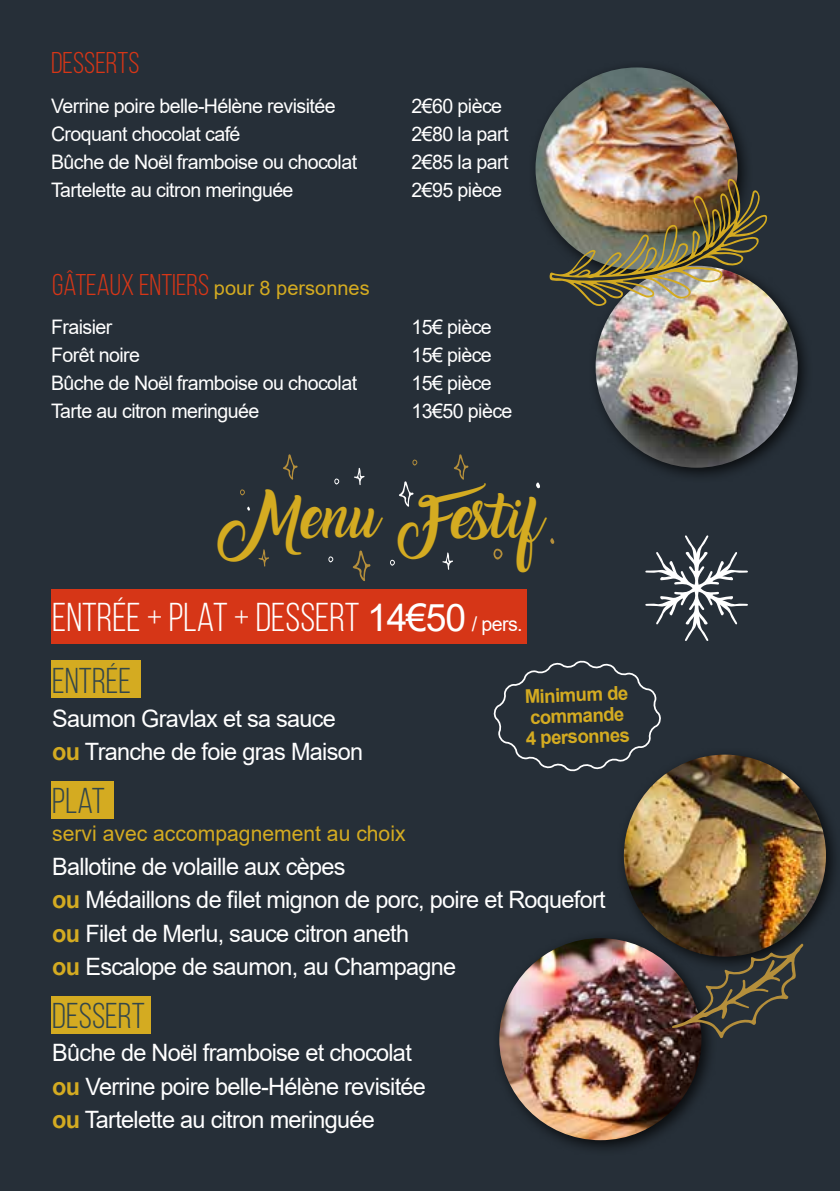
<style>
.page{position:relative;width:840px;height:1191px;background:#fff}
.page>*{position:absolute;margin:0;border:0;box-sizing:border-box;transform-origin:0 0}
.t1{font:40.2px "Bebas Neue";color:#fff}
.t2{font:40px "Amarillo";color:#d4ab21}
.t3{font:35.8px "Bebas Neue";color:#33464a}
.t4{font:30px "Bebas Neue";color:#d63617}
.t5{font:24px/33.4px "Arial";letter-spacing:-.03em;color:#fff}
.t6{font:21.6px "Arial";color:#d4ab21}
.t7{font:20px "Arial";letter-spacing:-.03em;color:#fff}
.t8{font:700 19px/20.8px "Arial";color:#d4ab21}
.s1{font-family:"Arial";font-size:20px;color:#d4ab21}
.s2{font-family:"Arial";font-size:38px}
.s3{font-family:"Arial";font-size:20px}
.s4{font-weight:700;color:#d4ab21}
</style>
<div class="page">
<div style="left:0;top:0;width:839px;height:1191px;background:#262f38"></div>
<div style="left:52px;top:590px;width:474px;height:54px;background:#d63617"></div>
<div style="left:51px;top:660px;width:90px;height:38px;background:#d4ab21"></div>
<div style="left:52px;top:780px;width:62px;height:38px;background:#d4ab21"></div>
<div style="left:52px;top:995px;width:99px;height:38px;background:#d4ab21"></div>
<svg style="left:493px;top:660px;width:168px;height:111px"></svg>
<div style="left:587px;top:258px;width:226px;height:226px;background:#000;opacity:.75"></div>
<img style="left:595px;top:266px;width:202px;height:202px;border-radius:101px">
<div style="left:615px;top:746px;width:224px;height:226px;background:#000;opacity:.75"></div>
<img style="left:623px;top:754px;width:202px;height:202px;border-radius:101px">
<div style="left:491px;top:930px;width:226px;height:226px;background:#000;opacity:.75"></div>
<img style="left:499px;top:938px;width:202px;height:202px;border-radius:101px">
<div style="left:527px;top:59px;width:226px;height:227px;background:#000;opacity:.75"></div>
<img style="left:535px;top:67px;width:202px;height:202px;border-radius:101px">
<img style="left:549px;top:178px;width:217px;height:128px">
<svg style="left:671px;top:942px;width:132px;height:96px"></svg>
<svg style="left:645px;top:535px;width:102px;height:106px"></svg>
<svg style="left:354px;top:468px;width:10px;height:17px"></svg>
<svg style="left:442px;top:552px;width:11px;height:18px"></svg>
<svg style="left:399px;top:481px;width:14px;height:26px"></svg>
<svg style="left:334px;top:478px;width:5px;height:6px"></svg>
<svg style="left:390px;top:560px;width:4px;height:5px"></svg>
<svg style="left:536px;top:482px;width:4px;height:6px"></svg>
<svg style="left:258px;top:549px;width:11px;height:17px"></svg>
<svg style="left:454px;top:454px;width:14px;height:26px"></svg>
<svg style="left:283px;top:454px;width:14px;height:26px"></svg>
<svg style="left:352px;top:550px;width:18px;height:31px"></svg>
<svg style="left:493px;top:548px;width:9px;height:11px"></svg>
<svg style="left:328px;top:556px;width:5px;height:6px"></svg>
<svg style="left:240px;top:489px;width:5px;height:6px"></svg>
<svg style="left:412px;top:459px;width:5px;height:6px"></svg>
<svg style="left:247px;top:506px;width:3px;height:5px"></svg>
<svg style="left:550px;top:538px;width:4px;height:6px"></svg>
<p class="t4" style="left:51px;top:47px;width:90px">DESSERTS</p>
<p class="t7" style="left:51px;top:92px;width:286px">Verrine poire belle-Hélène revisitée</p>
<p class="t7" style="left:411px;top:92px;width:92px">2€60 pièce</p>
<p class="t7" style="left:51px;top:120px;width:191px">Croquant chocolat café</p>
<p class="t7" style="left:411px;top:120px;width:99px">2€80 la part</p>
<p class="t7" style="left:51px;top:148px;width:307px">Bûche de Noël framboise ou chocolat</p>
<p class="t7" style="left:411px;top:148px;width:99px">2€85 la part</p>
<p class="t7" style="left:51px;top:176px;width:244px">Tartelette au citron meringuée</p>
<p class="t7" style="left:411px;top:176px;width:92px">2€95 pièce</p>
<p class="t4" style="left:52px;top:269px;width:319px">GÂTEAUX ENTIERS <span class="s1">pour 8 personnes</span></p>
<p class="t7" style="left:51px;top:313px;width:63px">Fraisier</p>
<p class="t7" style="left:411px;top:313px;width:82px">15€ pièce</p>
<p class="t7" style="left:51px;top:341px;width:90px">Forêt noire</p>
<p class="t7" style="left:411px;top:341px;width:82px">15€ pièce</p>
<p class="t7" style="left:51px;top:369px;width:307px">Bûche de Noël framboise ou chocolat</p>
<p class="t7" style="left:411px;top:369px;width:82px">15€ pièce</p>
<p class="t7" style="left:51px;top:397px;width:210px">Tarte au citron meringuée</p>
<p class="t7" style="left:411px;top:397px;width:102px">13€50 pièce</p>
<h2 class="t2" style="left:219px;top:501px;width:325px">Menu Festif</h2>
<h1 class="t1" style="left:52px;top:595px;width:471px">ENTRÉE + PLAT + DESSERT <span class="s2">14€50</span> <span class="s3">/ pers.</span></h1>
<h3 class="t3" style="left:52px;top:661px;width:80px">ENTRÉE</h3>
<p class="t5" style="left:52px;top:701px;width:312px">Saumon Gravlax et sa sauce <span class="s4">ou</span> Tranche de foie gras Maison</p>
<h3 class="t3" style="left:52px;top:781px;width:54px">PLAT</h3>
<p class="t6" style="left:52px;top:819px;width:354px">servi avec accompagnement au choix</p>
<p class="t5" style="left:52px;top:849px;width:554px">Ballotine de volaille aux cèpes<br><span class="s4">ou</span> Médaillons de filet mignon de porc, poire et Roquefort <span class="s4">ou</span> Filet de Merlu, sauce citron aneth<br><span class="s4">ou</span> Escalope de saumon, au Champagne</p>
<h3 class="t3" style="left:52px;top:996px;width:94px">DESSERT</h3>
<p class="t5" style="left:52px;top:1036px;width:375px">Bûche de Noël framboise et chocolat <span class="s4">ou</span> Verrine poire belle-Hélène revisitée <span class="s4">ou</span> Tartelette au citron meringuée</p>
<p class="t8" style="left:524px;top:686px;width:105px;rotate:-2deg">Minimum de commande<br>4 personnes</p>
</div>
